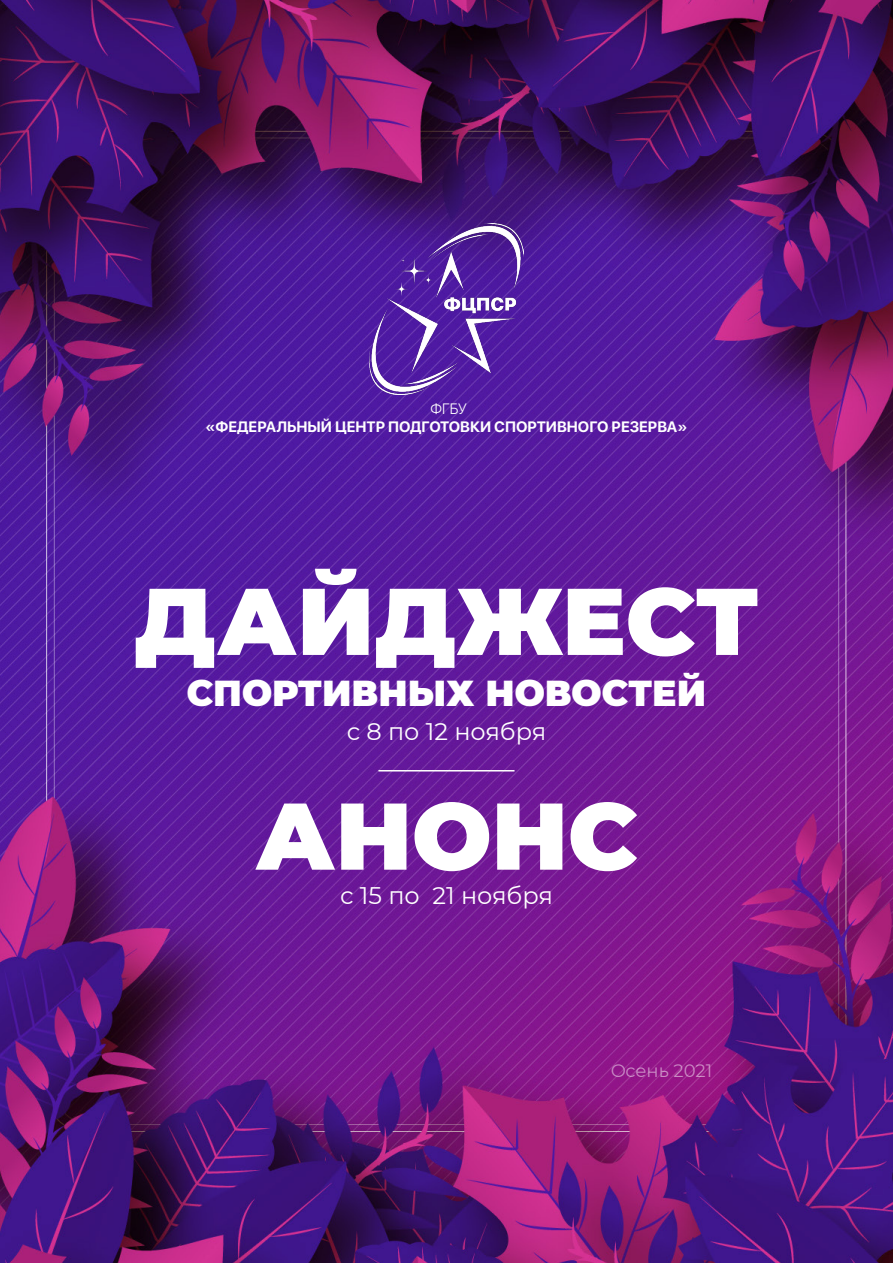
<style>
.page{position:relative;width:893px;height:1263px;background:#fff}
.page>*{position:absolute;margin:0;border:0;box-sizing:border-box;transform-origin:0 0}
.t1{font:900 94.5px "Montserrat";color:#fff}
.t2{font:900 36px "Montserrat";color:#fff}
.t3{font:24px "Montserrat";color:#fff}
.t4{font:18px "Montserrat";color:#fff}
.t5{font:700 15px/18px "SF Pro Display";color:#fff;text-align:center}
.s1{font-weight:300}
</style>
<div class="page">
<img style="left:0;top:0;width:893px;height:1263px">
<img style="left:370px;top:223px;width:153px;height:171px">
<hr style="left:378px;top:770px;width:136px;height:1px;background:#fff">
<p class="t5" style="left:206px;top:399px;width:483px"><span class="s1">ФГБУ<br></span>«ФЕДЕРАЛЬНЫЙ ЦЕНТР ПОДГОТОВКИ СПОРТИВНОГО РЕЗЕРВА»</p>
<p class="t1" style="left:134px;top:550px;width:626px">ДАЙДЖЕСТ</p>
<p class="t2" style="left:187px;top:666px;width:521px">СПОРТИВНЫХ НОВОСТЕЙ</p>
<p class="t3" style="left:347px;top:715px;width:201px">с 8 по 12 ноября</p>
<p class="t1" style="left:255px;top:765px;width:384px">АНОНС</p>
<p class="t3" style="left:340px;top:878px;width:214px">с 15 по 21 ноября</p>
<p class="t4" style="left:610px;top:1058px;width:104px">Осень 2021</p>
</div>
